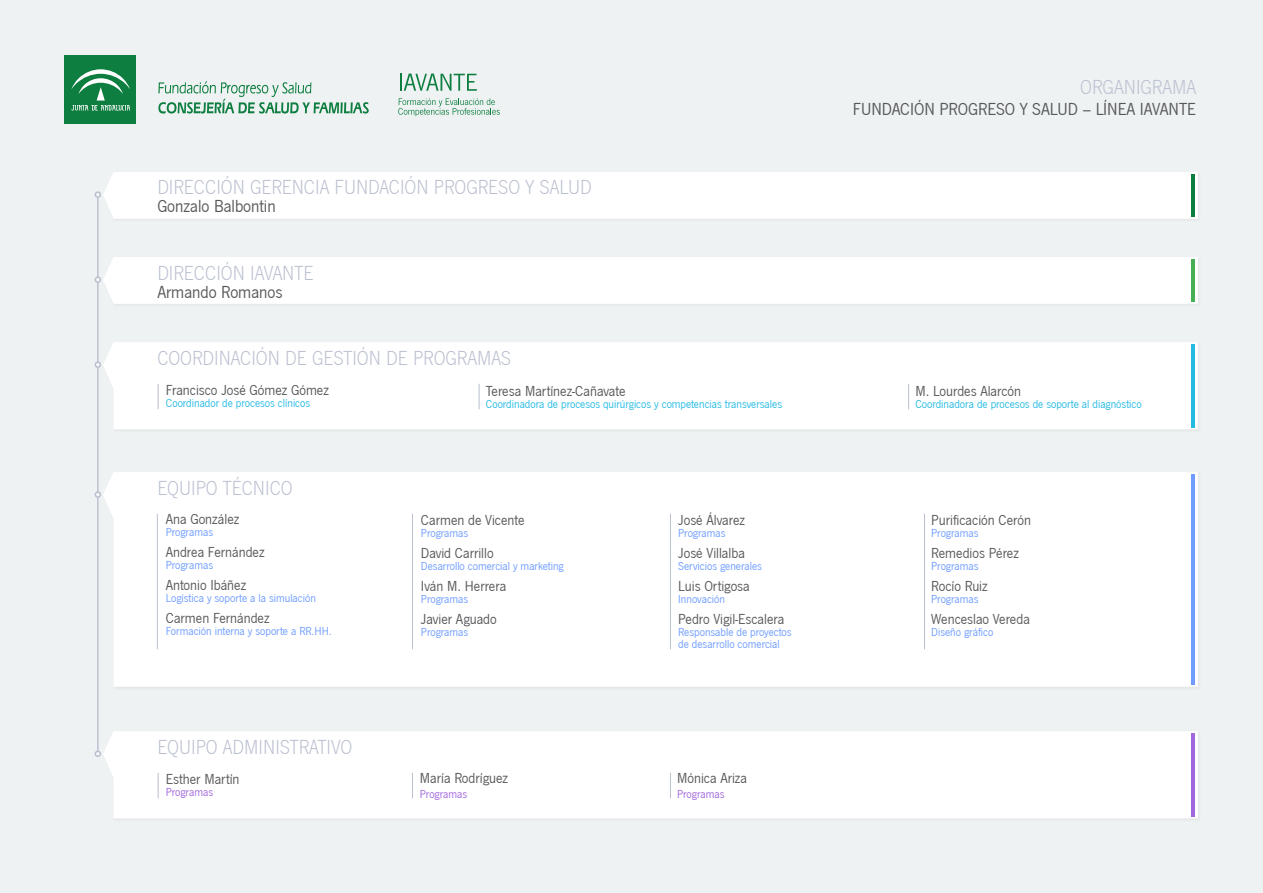
<style>
.page{position:relative;width:1263px;height:893px;background:#eff2f3}
.page>*{position:absolute;margin:0;border:0;box-sizing:border-box;transform-origin:0 0}
.t1{font:21px "News Got T Lig";color:#babfcf}
.t2{font:18px "News Got T";color:#57585a}
.t3{font:15px "News Got T";color:#57585a}
.t4{font:12px "News Got T";color:#6e9cff}
.t5{font:12px "News Got T";color:#26bae3}
.t6{font:12px "News Got T";color:#a167df}
</style>
<div class="page">
<div style="left:102px;top:171px;width:1099px;height:51px;background:#e9eced"></div>
<div style="left:103px;top:172px;width:1095px;height:47px;background:#fff"></div>
<hr style="left:97px;top:198px;width:2px;height:557px;background:#babfcf">
<div style="left:64px;top:55px;width:71px;height:69px;background:#0d7e3f"></div>
<svg style="left:71px;top:69px;width:59px;height:42px"></svg>
<svg style="left:158px;top:81px;width:211px;height:33px"></svg>
<svg style="left:400px;top:74px;width:77px;height:17px"></svg>
<svg style="left:398px;top:98px;width:102px;height:18px"></svg>
<div style="left:95px;top:191px;width:6px;height:7px;border:2px solid #babfcf;border-radius:50%"></div>
<hr style="left:1191px;top:174px;width:4px;height:43px;background:#0d7e3f">
<div style="left:102px;top:257px;width:1099px;height:50px;background:#e9eced"></div>
<div style="left:103px;top:257px;width:1095px;height:47px;background:#fff"></div>
<hr style="left:1191px;top:259px;width:4px;height:43px;background:#45af52">
<div style="left:95px;top:276px;width:6px;height:7px;border:2px solid #babfcf;border-radius:50%"></div>
<div style="left:102px;top:342px;width:1099px;height:91px;background:#eaedee"></div>
<div style="left:103px;top:342px;width:1095px;height:87px;background:#fff"></div>
<hr style="left:1191px;top:344px;width:4px;height:83px;background:#26bae3">
<div style="left:95px;top:361px;width:6px;height:7px;border:2px solid #babfcf;border-radius:50%"></div>
<svg style="left:479px;top:384px;width:1px;height:25px"></svg>
<svg style="left:158px;top:384px;width:1px;height:25px"></svg>
<svg style="left:908px;top:384px;width:1px;height:25px"></svg>
<div style="left:102px;top:471px;width:1099px;height:219px;background:#e7eaeb"></div>
<div style="left:103px;top:472px;width:1095px;height:215px;background:#fff"></div>
<hr style="left:1191px;top:474px;width:4px;height:211px;background:#6e9cff">
<div style="left:95px;top:491px;width:6px;height:7px;border:2px solid #babfcf;border-radius:50%"></div>
<hr style="left:412px;top:514px;width:1px;height:135px;background:#babfcf">
<hr style="left:670px;top:514px;width:1px;height:135px;background:#babfcf">
<div style="left:102px;top:731px;width:1099px;height:91px;background:#eaedee"></div>
<div style="left:103px;top:731px;width:1095px;height:87px;background:#fff"></div>
<hr style="left:1191px;top:733px;width:4px;height:83px;background:#a167df">
<div style="left:95px;top:750px;width:6px;height:7px;border:2px solid #babfcf;border-radius:50%"></div>
<svg style="left:412px;top:773px;width:1px;height:25px"></svg>
<svg style="left:670px;top:773px;width:1px;height:25px"></svg>
<svg style="left:158px;top:773px;width:1px;height:25px"></svg>
<hr style="left:924px;top:514px;width:1px;height:135px;background:#babfcf">
<hr style="left:157px;top:514px;width:1px;height:135px;background:#babfcf">
<p class="t1" style="left:157px;top:176px;width:436px">DIRECCIÓN GERENCIA FUNDACIÓN PROGRESO Y SALUD</p>
<p class="t2" style="left:157px;top:194px;width:120px">Gonzalo Balbontin</p>
<p class="t1" style="left:157px;top:261px;width:157px">DIRECCIÓN IAVANTE</p>
<p class="t2" style="left:157px;top:280px;width:127px">Armando Romanos</p>
<p class="t1" style="left:157px;top:346px;width:355px">COORDINACIÓN DE GESTIÓN DE PROGRAMAS</p>
<p class="t3" style="left:166px;top:380px;width:165px">Francisco José Gómez Gómez</p>
<p class="t5" style="left:166px;top:395px;width:146px">Coordinador de procesos clínicos</p>
<p class="t3" style="left:486px;top:381px;width:141px">Teresa Martínez-Cañavate</p>
<p class="t5" style="left:486px;top:396px;width:298px">Coordinadora de procesos quirúrgicos y competencias transversales</p>
<p class="t1" style="left:157px;top:476px;width:137px">EQUIPO TÉCNICO</p>
<p class="t3" style="left:166px;top:509px;width:75px">Ana González</p>
<p class="t4" style="left:166px;top:524px;width:49px">Programas</p>
<p class="t3" style="left:166px;top:542px;width:100px">Andrea Fernández</p>
<p class="t4" style="left:166px;top:557px;width:49px">Programas</p>
<p class="t3" style="left:166px;top:575px;width:82px">Antonio Ibáñez</p>
<p class="t4" style="left:166px;top:590px;width:152px">Logística y soporte a la simulación</p>
<p class="t3" style="left:166px;top:608px;width:105px">Carmen Fernández</p>
<p class="t4" style="left:166px;top:623px;width:167px">Formación interna y soporte a RR.HH.</p>
<p class="t1" style="left:157px;top:735px;width:196px">EQUIPO ADMINISTRATIVO</p>
<p class="t3" style="left:166px;top:769px;width:75px">Esther Martín</p>
<p class="t6" style="left:166px;top:784px;width:49px">Programas</p>
<p class="t3" style="left:421px;top:510px;width:105px">Carmen de Vicente</p>
<p class="t4" style="left:421px;top:525px;width:49px">Programas</p>
<p class="t3" style="left:421px;top:543px;width:74px">David Carrillo</p>
<p class="t4" style="left:421px;top:558px;width:144px">Desarrollo comercial y marketing</p>
<p class="t3" style="left:421px;top:576px;width:87px">Iván M. Herrera</p>
<p class="t4" style="left:421px;top:591px;width:49px">Programas</p>
<p class="t3" style="left:421px;top:609px;width:77px">Javier Aguado</p>
<p class="t4" style="left:421px;top:624px;width:49px">Programas</p>
<p class="t3" style="left:420px;top:768px;width:90px">María Rodríguez</p>
<p class="t6" style="left:420px;top:786px;width:49px">Programas</p>
<p class="t3" style="left:678px;top:510px;width:68px">José Álvarez</p>
<p class="t4" style="left:678px;top:525px;width:49px">Programas</p>
<p class="t3" style="left:678px;top:543px;width:68px">José Villalba</p>
<p class="t4" style="left:678px;top:558px;width:85px">Servicios generales</p>
<p class="t3" style="left:678px;top:576px;width:73px">Luis Ortigosa</p>
<p class="t4" style="left:678px;top:591px;width:48px">Innovación</p>
<p class="t3" style="left:678px;top:609px;width:108px">Pedro Vigil-Escalera</p>
<p class="t4" style="left:678px;top:624px;width:115px">Responsable de proyectos</p>
<p class="t4" style="left:678px;top:636px;width:103px">de desarrollo comercial</p>
<p class="t3" style="left:677px;top:768px;width:71px">Mónica Ariza</p>
<p class="t6" style="left:677px;top:786px;width:49px">Programas</p>
<p class="t1" style="left:1080px;top:75px;width:117px">ORGANIGRAMA</p>
<p class="t2" style="left:853px;top:97px;width:345px">FUNDACIÓN PROGRESO Y SALUD – LÍNEA IAVANTE</p>
<p class="t3" style="left:915px;top:381px;width:107px">M. Lourdes Alarcón</p>
<p class="t5" style="left:915px;top:396px;width:228px">Coordinadora de procesos de soporte al diagnóstico</p>
<p class="t3" style="left:931px;top:510px;width:101px">Purificación Cerón</p>
<p class="t4" style="left:931px;top:525px;width:49px">Programas</p>
<p class="t3" style="left:931px;top:543px;width:89px">Remedios Pérez</p>
<p class="t4" style="left:931px;top:558px;width:49px">Programas</p>
<p class="t3" style="left:931px;top:576px;width:58px">Rocío Ruiz</p>
<p class="t4" style="left:931px;top:591px;width:49px">Programas</p>
<p class="t3" style="left:931px;top:609px;width:100px">Wenceslao Vereda</p>
<p class="t4" style="left:931px;top:624px;width:64px">Diseño gráfico</p>
</div>
